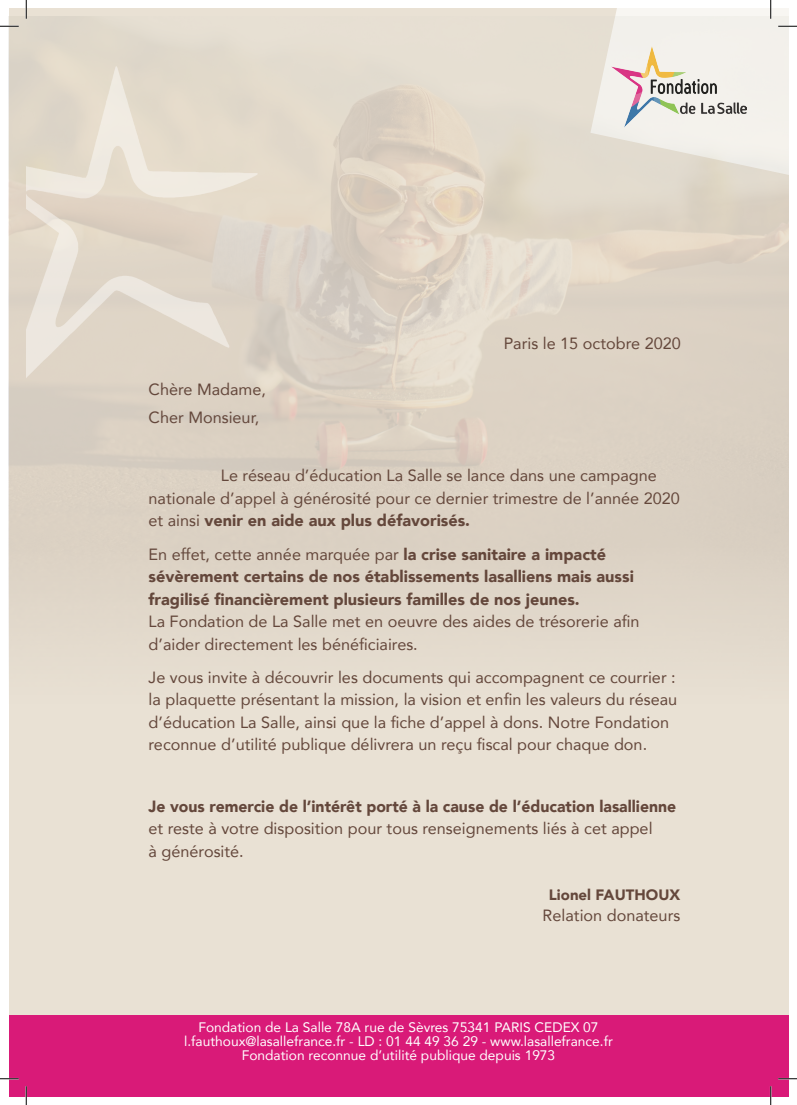
<style>
.page{position:relative;width:797px;height:1105px;background:#fff}
.page>*{position:absolute;margin:0;border:0;box-sizing:border-box;transform-origin:0 0}
.t1{font:16.25px/22.5px "Avenir";color:#64473b}
.t2{font:900 16.25px/22.5px "Avenir";color:#64473b}
.t3{font:900 15px "Avenir";color:#64473b}
.t4{font:13.75px "Avenir";color:#fff}
.s1{font-weight:900}
.s2{font-weight:400}
</style>
<div class="page">
<div style="left:9px;top:9px;width:779px;height:1087px;background:#e9e1d4"></div>
<div style="left:9px;top:1015px;width:779px;height:81px;background:#d91a78"></div>
<img style="left:26px;top:67px;width:238px;height:336px">
<svg style="left:0;top:25px;width:19px;height:2px"></svg>
<svg style="left:0;top:1078px;width:19px;height:1px"></svg>
<svg style="left:778px;top:1078px;width:19px;height:1px"></svg>
<svg style="left:25px;top:0;width:2px;height:19px"></svg>
<svg style="left:25px;top:1086px;width:2px;height:19px"></svg>
<svg style="left:590px;top:0;width:207px;height:176px"></svg>
<svg style="left:770px;top:1086px;width:1px;height:19px"></svg>
<p class="t1" style="left:148px;top:378px;width:119px">Chère Madame,</p>
<p class="t1" style="left:148px;top:406px;width:112px">Cher Monsieur,</p>
<p class="t1" style="left:503px;top:332px;width:179px">Paris le 15 octobre 2020</p>
<p class="t1" style="left:148px;top:464px;width:533px;text-indent:72px">Le réseau d’éducation La Salle se lance dans une campagne nationale d’appel à générosité pour ce dernier trimestre de l’année 2020 et ainsi <span class="s1">venir en aide aux plus défavorisés.</span></p>
<p class="t2" style="left:148px;top:542px;width:492px"><span class="s2">En effet, cette année marquée par</span> la crise sanitaire a impacté sévèrement certains de nos établissements lasalliens mais aussi fragilisé financièrement plusieurs familles de nos jeunes.<br><span class="s2">La Fondation de La Salle met en oeuvre des aides de trésorerie afin d’aider directement les bénéficiaires.</span></p>
<p class="t1" style="left:148px;top:665px;width:530px">Je vous invite à découvrir les documents qui accompagnent ce courrier : la plaquette présentant la mission, la vision et enfin les valeurs du réseau d’éducation La Salle, ainsi que la fiche d’appel à dons. Notre Fondation reconnue d’utilité publique délivrera un reçu fiscal pour chaque don.</p>
<p class="t1" style="left:148px;top:794px;width:529px"><span class="s1">Je vous remercie de l’intérêt porté à la cause de l’éducation lasallienne </span>et reste à votre disposition pour tous renseignements liés à cet appel<br>à générosité.</p>
<p class="t3" style="left:549px;top:882px;width:133px">Lionel FAUTHOUX</p>
<p class="t1" style="left:542px;top:904px;width:139px">Relation donateurs</p>
<p class="t4" style="left:198px;top:1016px;width:402px">Fondation de La Salle 78A rue de Sèvres 75341 PARIS CEDEX 07</p>
<p class="t4" style="left:184px;top:1030px;width:430px">l.fauthoux@lasallefrance.fr - LD : 01 44 49 36 29 - www.lasallefrance.fr</p>
<p class="t4" style="left:242px;top:1044px;width:315px">Fondation reconnue d’utilité publique depuis 1973</p>
</div>
